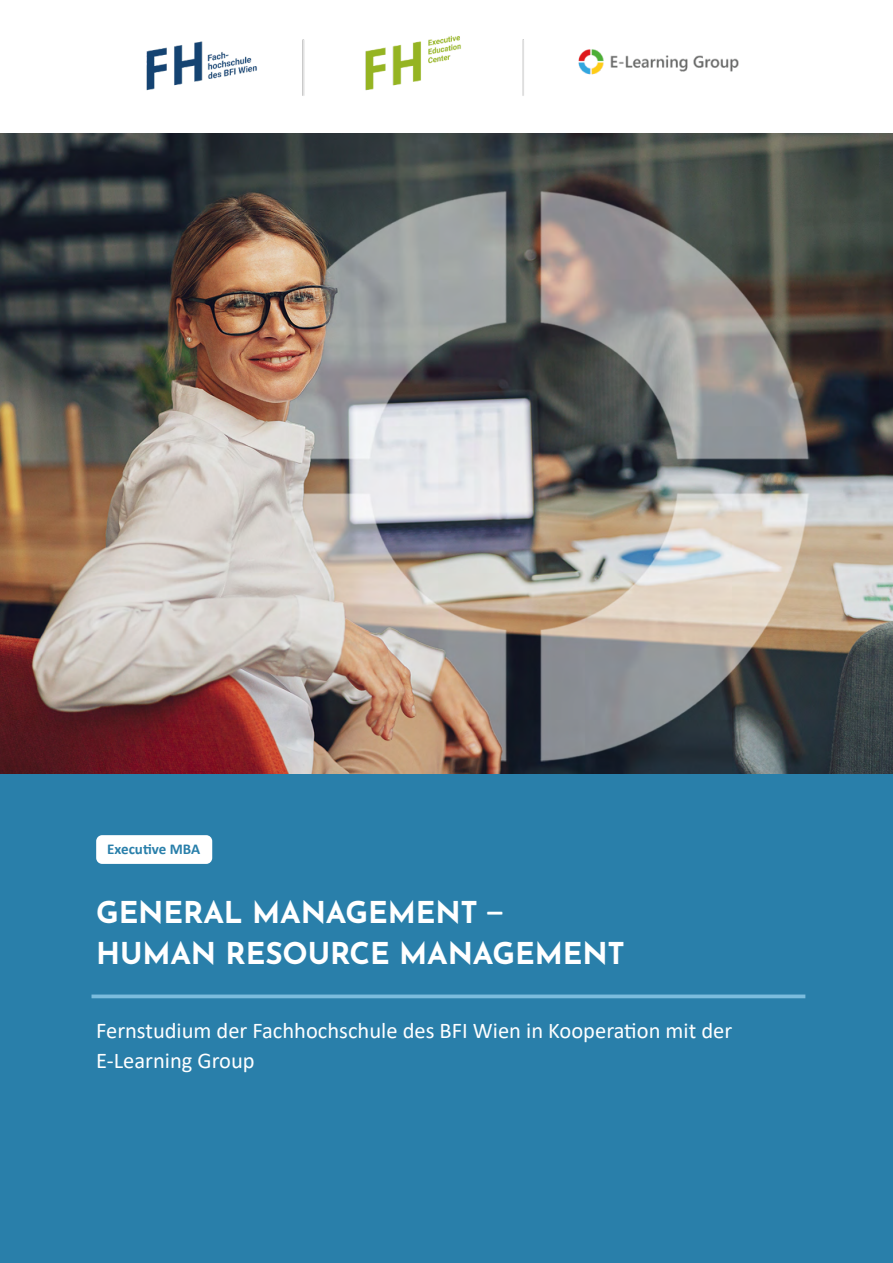
<style>
.page{position:relative;width:893px;height:1263px;background:#fff}
.page>*{position:absolute;margin:0;border:0;box-sizing:border-box;transform-origin:0 0}
.t1{font:700 30px/40.5px "Josefin Sans";letter-spacing:-.005em;color:#fff}
.t2{font:22.5px/30px "Calibri";color:#fff}
.t3{font:700 15px "Calibri";color:#297faa}
.s1{font-family:"Calibri"}
</style>
<div class="page">
<img style="left:0;top:133px;width:893px;height:642px">
<div style="left:0;top:775px;width:893px;height:488px;background:#297faa"></div>
<svg style="left:92px;top:994px;width:713px;height:4px;background:#6fb3d6"></svg>
<img style="left:146px;top:35px;width:593px;height:61px">
<div style="left:96px;top:835px;width:116px;height:29px;background:#fff;border-radius:6px"></div>
<p class="t3" style="left:107px;top:839px;width:94px">Executive MBA</p>
<h1 class="t1" style="left:96px;top:888px;width:530px">GENERAL MANAGEMENT <span class="s1">–<br></span>HUMAN RESOURCE MANAGEMENT</h1>
<p class="t2" style="left:96px;top:1015px;width:637px">Fernstudium der Fachhochschule des BFI Wien in Kooperation mit der<br>E-Learning Group</p>
</div>
